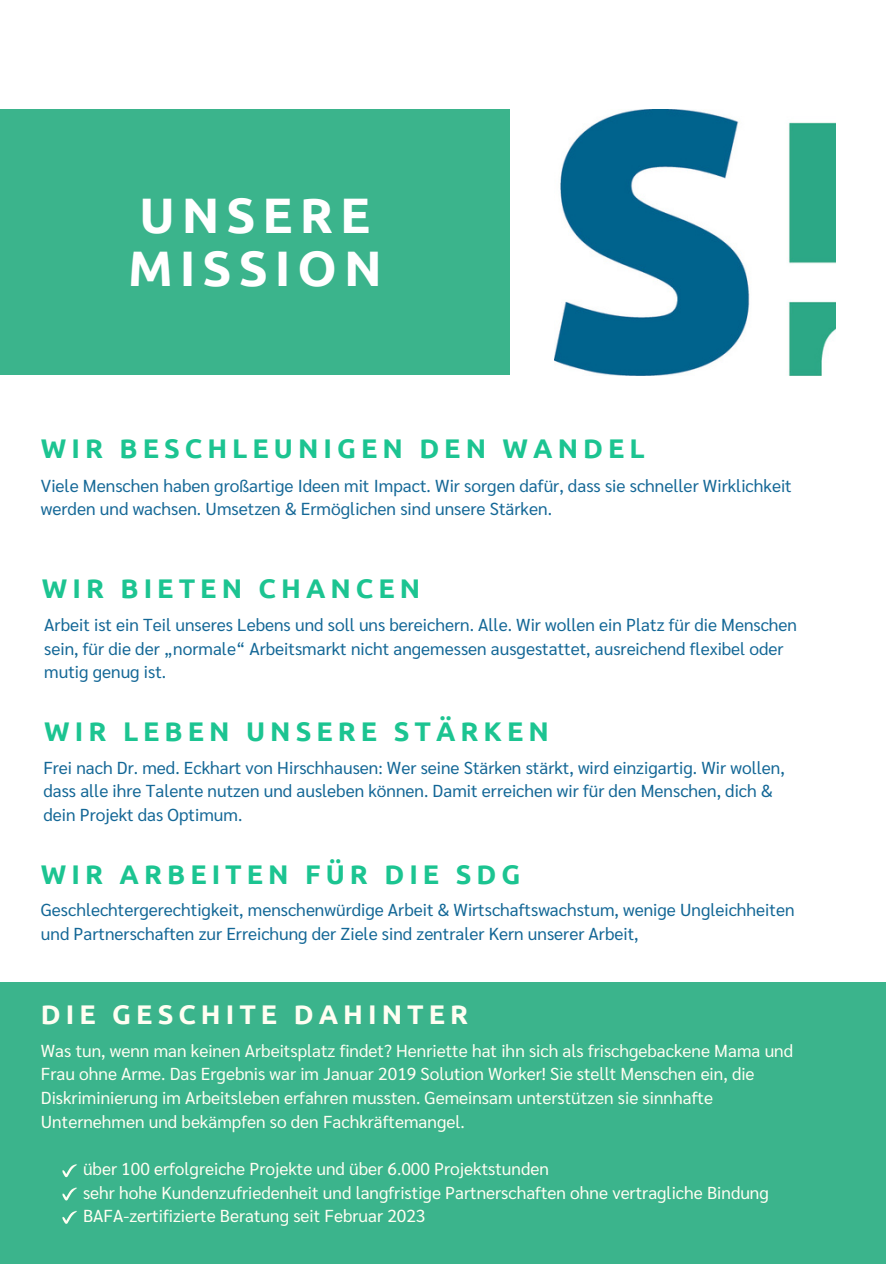
<style>
.page{position:relative;width:894px;height:1264px;background:#fff}
.page>*{position:absolute;margin:0;border:0;box-sizing:border-box;transform-origin:0 0}
.t1{font:700 49.95px/52.8px "Ubuntu";letter-spacing:.14em;color:#fff}
.t2{font:700 27px "Ubuntu";letter-spacing:.185em;color:#1cc491}
.t3{font:700 27px "Ubuntu";letter-spacing:.185em;color:#fffef2}
.t4{font:17.4px/23.7px "Sarabun";color:#136796}
.t5{font:17.4px/23.7px "Sarabun";color:#fffef2}
.t6{font:17.4px/23.7px "Sarabun";color:#156897}
</style>
<div class="page">
<div style="left:0;top:110px;width:509px;height:265px;background:#3bb48c"></div>
<div style="left:0;top:982px;width:885px;height:281px;background:#3bb48c"></div>
<svg style="left:62px;top:1164px;width:15px;height:13px"></svg>
<svg style="left:62px;top:1187px;width:15px;height:13px"></svg>
<svg style="left:62px;top:1210px;width:15px;height:13px"></svg>
<img style="left:554px;top:110px;width:280px;height:265px">
<p class="t1" style="left:128px;top:188px;width:255px">UNSERE<br>MISSION</p>
<h2 class="t2" style="left:41px;top:433px;width:605px">WIR BESCHLEUNIGEN DEN WANDEL</h2>
<p class="t6" style="left:41px;top:472px;width:752px">Viele Menschen haben großartige Ideen mit Impact. Wir sorgen dafür, dass sie schneller Wirklichkeit werden und wachsen. Umsetzen &amp; Ermöglichen sind unsere Stärken.</p>
<p class="t2" style="left:42px;top:573px;width:380px">WIR BIETEN CHANCEN</p>
<h2 class="t4" style="left:44px;top:611px;width:754px">Arbeit ist ein Teil unseres Lebens und soll uns bereichern. Alle. Wir wollen ein Platz für die Menschen sein, für die der „normale“ Arbeitsmarkt nicht angemessen ausgestattet, ausreichend flexibel oder mutig genug ist.</h2>
<p class="t2" style="left:44px;top:716px;width:506px">WIR LEBEN UNSERE STÄRKEN</p>
<h2 class="t4" style="left:43px;top:754px;width:742px">Frei nach Dr. med. Eckhart von Hirschhausen: Wer seine Stärken stärkt, wird einzigartig. Wir wollen, dass alle ihre Talente nutzen und ausleben können. Damit erreichen wir für den Menschen, dich &amp; dein Projekt das Optimum.</h2>
<p class="t2" style="left:41px;top:858px;width:481px">WIR ARBEITEN FÜR DIE SDG</p>
<p class="t4" style="left:41px;top:897px;width:755px">Geschlechtergerechtigkeit, menschenwürdige Arbeit &amp; Wirtschaftswachstum, wenige Ungleichheiten und Partnerschaften zur Erreichung der Ziele sind zentraler Kern unserer Arbeit,</p>
<p class="t3" style="left:41px;top:999px;width:428px">DIE GESCHITE DAHINTER</p>
<h1 class="t5" style="left:41px;top:1037px;width:753px">Was tun, wenn man keinen Arbeitsplatz findet? Henriette hat ihn sich als frischgebackene Mama und Frau ohne Arme. Das Ergebnis war im Januar 2019 Solution Worker! Sie stellt Menschen ein, die Diskriminierung im Arbeitsleben erfahren mussten. Gemeinsam unterstützen sie sinnhafte Unternehmen und bekämpfen so den Fachkräftemangel.</h1>
<p class="t5" style="left:83px;top:1155px;width:467px">über 100 erfolgreiche Projekte und über 6.000 Projektstunden</p>
<h2 class="t5" style="left:83px;top:1179px;width:687px">sehr hohe Kundenzufriedenheit und langfristige Partnerschaften ohne vertragliche Bindung</h2>
<p class="t5" style="left:83px;top:1203px;width:344px">BAFA-zertifizierte Beratung seit Februar 2023</p>
</div>
